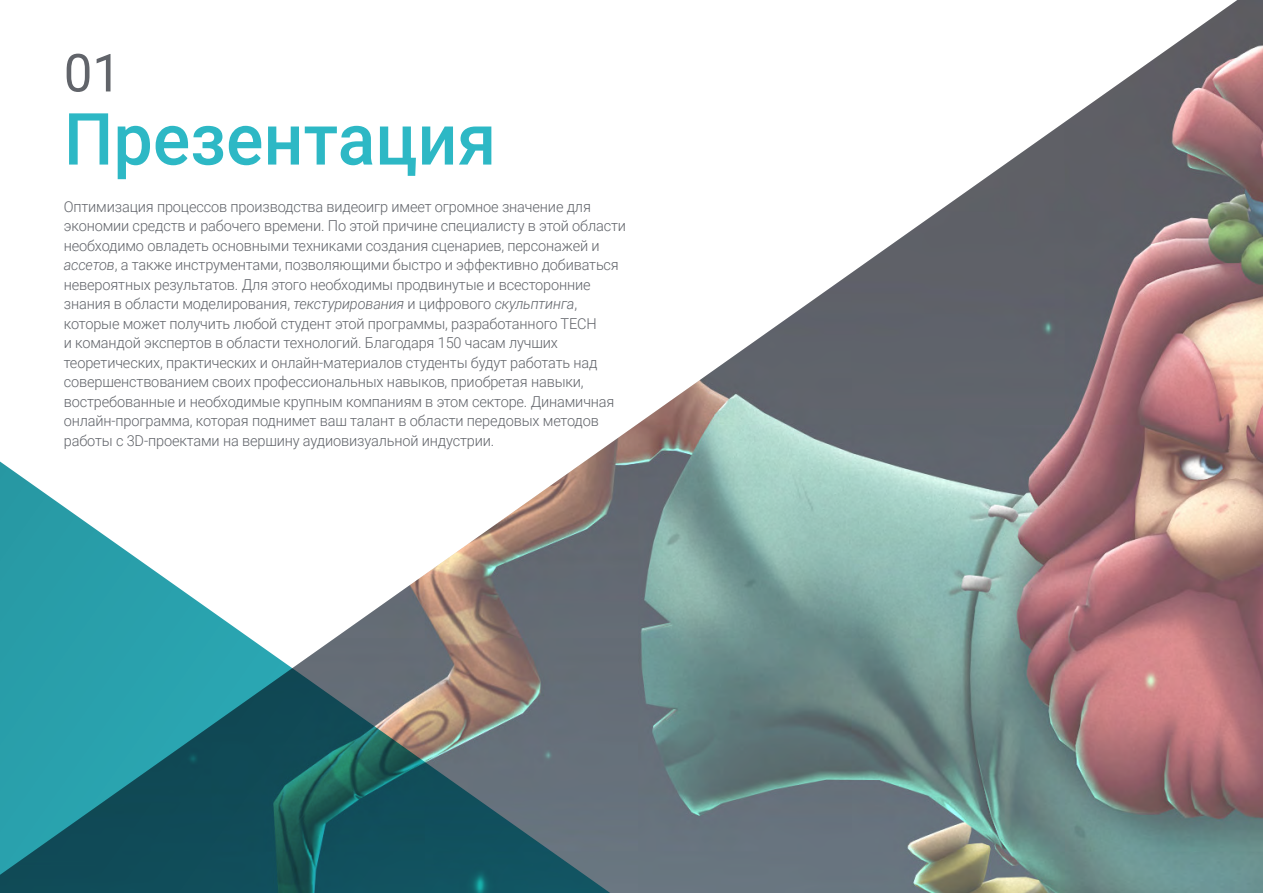
<style>
.page{position:relative;width:1263px;height:893px;background:#fff}
.page>*{position:absolute;margin:0;border:0;box-sizing:border-box;transform-origin:0 0}
.t1{font:500 72px "Roboto";color:#2db8c5}
.t2{font:52.5px "Roboto";color:#61646a}
.t3{font:300 15px/19.5px "Roboto";letter-spacing:-.01em;color:#61646a}
.s1{font-style:italic}
</style>
<div class="page">
<img style="left:606px;top:0;width:657px;height:893px">
<svg style="left:0;top:446px;width:640px;height:447px"></svg>
<h2 class="t2" style="left:64px;top:36px;width:59px">01</h2>
<h1 class="t1" style="left:64px;top:89px;width:434px">Презентация</h1>
<p class="t3" style="left:64px;top:196px;width:564px">Оптимизация процессов производства видеоигр имеет огромное значение для экономии средств и рабочего времени. По этой причине специалисту в этой области необходимо овладеть основными техниками создания сценариев, персонажей и <span class="s1">ассетов</span>, а также инструментами, позволяющими быстро и эффективно добиваться невероятных результатов. Для этого необходимы продвинутые и всесторонние знания в области моделирования, <span class="s1">текстурирования</span> и цифрового <span class="s1">скульптинга</span>, которые может получить любой студент этой программы, разработанного TECH<br>и командой экспертов в области технологий. Благодаря 150 часам лучших теоретических, практических и онлайн-материалов студенты будут работать над совершенствованием своих профессиональных навыков, приобретая навыки, востребованные и необходимые крупным компаниям в этом секторе. Динамичная онлайн-программа, которая поднимет ваш талант в области передовых методов работы с 3D-проектами на вершину аудиовизуальной индустрии.</p>
</div>
